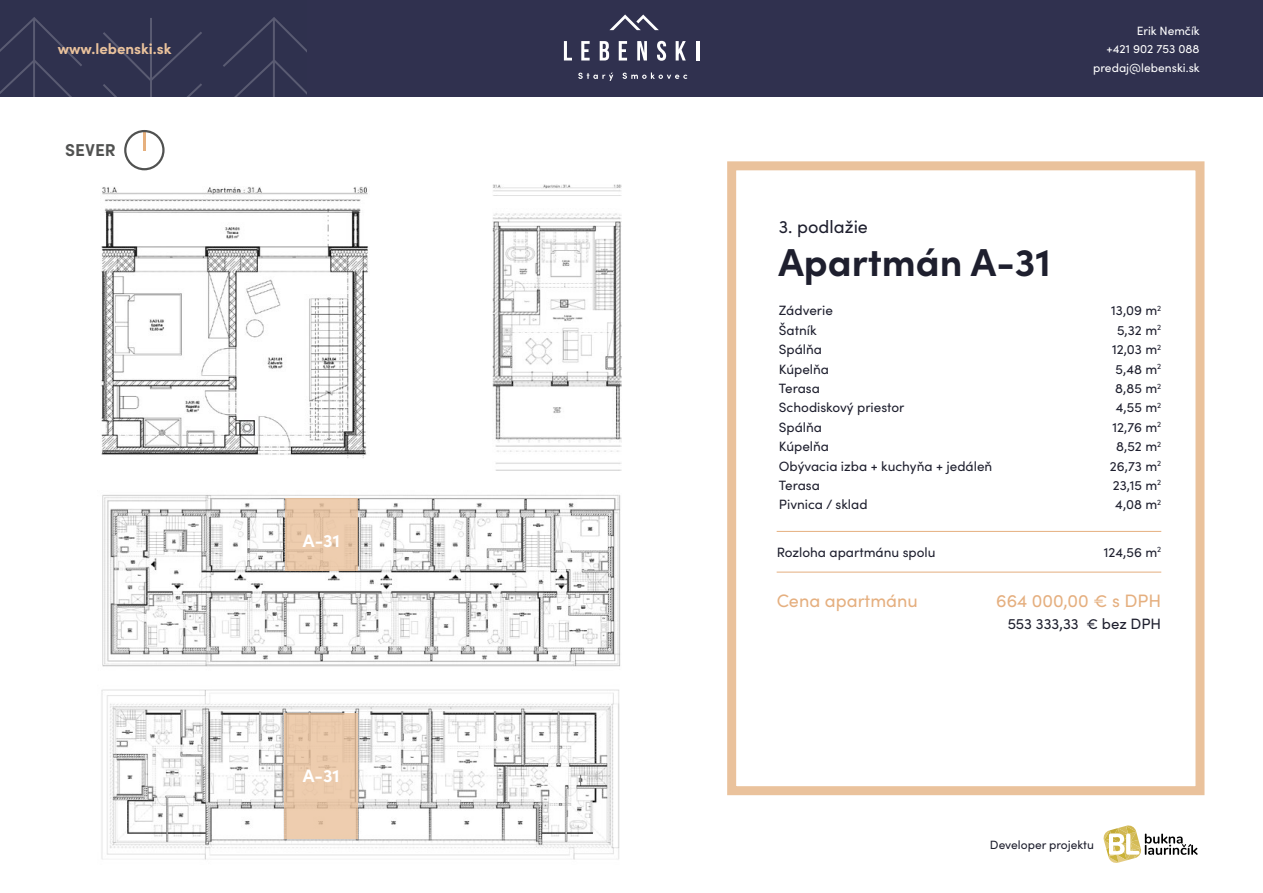
<style>
.page{position:relative;width:1263px;height:893px;background:#fff}
.page>*{position:absolute;margin:0;border:0;box-sizing:border-box;transform-origin:0 0}
.t1{font:700 39px "Sofia Pro";color:#1e1f2e}
.t2{font:18px "Sofia Pro";color:#e5af7f}
.t3{font:18px "Sofia Pro";color:#1e1f2e}
.t4{font:700 18px "Sofia Pro";color:#fff}
.t5{font:700 17.25px "Sofia Pro";color:#515251}
.t6{font:15px "Sofia Pro";color:#1e1f2e}
.t7{font:700 15px "Sofia Pro";color:#eac29c}
.t8{font:13.5px/19.4px "Sofia Pro";color:#1e1f2e}
.t9{font:12px/18.6px "Sofia Pro";color:#fff;text-align:right}
.t10{font:12px "Sofia Pro";color:#1e1f2e}
</style>
<div class="page">
<div style="left:727px;top:161px;width:477px;height:634px;border:9px solid #eac29c"></div>
<div style="left:0;top:0;width:1263px;height:97px;background:#30314f"></div>
<svg style="left:223px;top:17px;width:83px;height:80px"></svg>
<svg style="left:0;top:17px;width:82px;height:80px"></svg>
<svg style="left:103px;top:18px;width:99px;height:79px"></svg>
<svg style="left:578px;top:73px;width:35px;height:8px"></svg>
<svg style="left:623px;top:73px;width:64px;height:6px"></svg>
<svg style="left:564px;top:41px;width:8px;height:20px"></svg>
<svg style="left:581px;top:41px;width:9px;height:20px"></svg>
<svg style="left:600px;top:41px;width:9px;height:20px"></svg>
<svg style="left:619px;top:41px;width:8px;height:20px"></svg>
<svg style="left:637px;top:41px;width:10px;height:20px"></svg>
<svg style="left:657px;top:41px;width:9px;height:20px"></svg>
<svg style="left:676px;top:41px;width:10px;height:20px"></svg>
<hr style="left:696px;top:41px;width:3px;height:20px;background:#fff">
<svg style="left:609px;top:14px;width:50px;height:16px"></svg>
<svg style="left:1103px;top:825px;width:94px;height:38px"></svg>
<svg style="left:143px;top:133px;width:2px;height:17px"></svg>
<div style="left:124px;top:130px;width:41px;height:40px;border:2px solid #515251;border-radius:50%"></div>
<img style="left:101px;top:187px;width:267px;height:271px">
<img style="left:492px;top:184px;width:129px;height:286px">
<img style="left:102px;top:495px;width:519px;height:172px">
<img style="left:101px;top:689px;width:519px;height:171px">
<hr style="left:777px;top:531px;width:384px;height:1px;background:#e5af7f">
<hr style="left:777px;top:572px;width:384px;height:1px;background:#e5af7f">
<svg style="left:285px;top:713px;width:73px;height:126px;background:#e9c8a9"></svg>
<svg style="left:285px;top:498px;width:73px;height:73px;background:#e8c8a9"></svg>
<p class="t7" style="left:58px;top:38px;width:115px">www.lebenski.sk</p>
<p class="t5" style="left:65px;top:137px;width:52px">SEVER</p>
<h2 class="t4" style="left:303px;top:527px;width:38px">A-31</h2>
<h2 class="t4" style="left:303px;top:761px;width:38px">A-31</h2>
<p class="t9" style="left:1093px;top:20px;width:108px">Erik Nemčík<br>+421 902 753 088 predaj@lebenski.sk</p>
<h2 class="t3" style="left:779px;top:213px;width:91px">3. podlažie</h2>
<h1 class="t1" style="left:778px;top:232px;width:274px">Apartmán A-31</h1>
<p class="t8" style="left:779px;top:300px;width:215px">Zádverie<br>Šatník<br>Spálňa<br>Kúpelňa<br>Terasa<br>Schodiskový priestor<br>Spálňa<br>Kúpelňa<br>Obývacia izba + kuchyňa + jedáleň<br>Terasa<br>Pivnica / sklad</p>
<p class="t8" style="left:1110px;top:300px;width:53px;text-align:center">13,09 m<sup>2<br></sup>5,32 m<sup>2<br></sup>12,03 m<sup>2<br></sup>5,48 m<sup>2<br></sup>8,85 m<sup>2<br></sup>4,55 m<sup>2<br></sup>12,76 m<sup>2<br></sup>8,52 m<sup>2<br></sup>26,73 m<sup>2<br></sup>23,15 m<sup>2<br></sup>4,08 m<sup>2</sup></p>
<p class="t8" style="left:777px;top:541px;width:160px">Rozloha apartmánu spolu</p>
<p class="t8" style="left:1104px;top:541px;width:59px">124,56 m<sup>2</sup></p>
<h2 class="t2" style="left:777px;top:587px;width:143px">Cena apartmánu</h2>
<h2 class="t2" style="left:996px;top:587px;width:167px">664 000,00 € s DPH</h2>
<p class="t6" style="left:1008px;top:612px;width:155px">553 333,33 € bez DPH</p>
<p class="t10" style="left:990px;top:836px;width:106px">Developer projektu</p>
</div>
